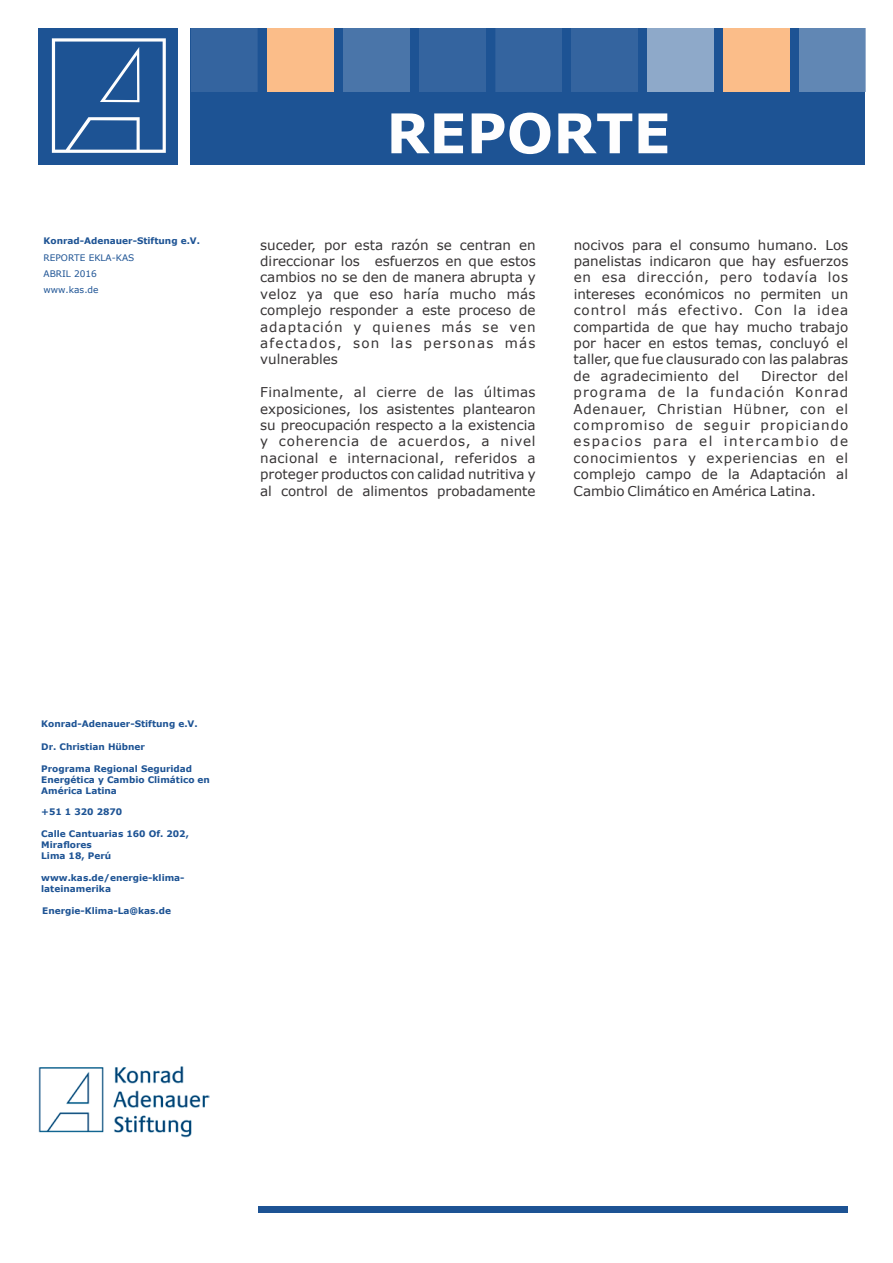
<style>
.page{position:relative;width:893px;height:1263px;background:#fff}
.page>*{position:absolute;margin:0;border:0;box-sizing:border-box;transform-origin:0 0}
.t1{font:700 54.75px "Verdana";color:#fefefe}
.t2{font:13.5px/16.4px "Verdana";color:#373435;text-align:justify}
.t3{font:700 9px/10.9px "Verdana";color:#1d5394}
.t4{font:9px/16.4px "Verdana";color:#1d5394}
</style>
<div class="page">
<div style="left:38px;top:28px;width:140px;height:137px;background:#1d5394"></div>
<svg style="left:52px;top:38px;width:114px;height:115px"></svg>
<div style="left:191px;top:28px;width:674px;height:137px;background:#1d5394"></div>
<div style="left:723px;top:28px;width:66px;height:64px;background:#fbbd89"></div>
<div style="left:191px;top:28px;width:67px;height:64px;background:#34649f"></div>
<div style="left:343px;top:28px;width:66px;height:64px;background:#4a75a9"></div>
<div style="left:419px;top:28px;width:66px;height:64px;background:#34649f"></div>
<div style="left:495px;top:28px;width:66px;height:64px;background:#34649f"></div>
<div style="left:571px;top:28px;width:66px;height:64px;background:#34649f"></div>
<div style="left:647px;top:28px;width:66px;height:64px;background:#8ea9c9"></div>
<div style="left:799px;top:28px;width:66px;height:64px;background:#6187b4"></div>
<div style="left:267px;top:28px;width:67px;height:64px;background:#fbbd89"></div>
<div style="left:258px;top:1207px;width:590px;height:6px;background:#1d5394"></div>
<img style="left:39px;top:1066px;width:171px;height:72px">
<p class="t3" style="left:44px;top:236px;width:158px">Konrad-Adenauer-Stiftung e.V.</p>
<p class="t4" style="left:44px;top:249px;width:92px">REPORTE EKLA-KAS<br>ABRIL 2016 www.kas.de</p>
<h1 class="t1" style="left:386px;top:95px;width:286px">REPORTE</h1>
<p class="t2" style="left:260px;top:238px;width:277px">suceder, por esta razón se centran en direccionar los esfuerzos en que estos cambios no se den de manera abrupta y veloz ya que eso haría mucho más complejo responder a este proceso de adaptación y quienes más se ven afectados, son las personas más vulnerables</p>
<p class="t2" style="left:260px;top:385px;width:277px">Finalmente, al cierre de las últimas exposiciones, los asistentes plantearon su preocupación respecto a la existencia y coherencia de acuerdos, a nivel nacional e internacional, referidos a proteger productos con calidad nutritiva y al control de alimentos probadamente</p>
<p class="t2" style="left:574px;top:238px;width:276px">nocivos para el consumo humano. Los panelistas indicaron que hay esfuerzos en esa dirección, pero todavía los intereses económicos no permiten un control más efectivo. Con la idea compartida de que hay mucho trabajo por hacer en estos temas, concluyó el taller, que fue clausurado con las palabras de agradecimiento del</p>
<p class="t2" style="left:574px;top:369px;width:276px;text-indent:188px">Director del programa de la fundación Konrad Adenauer, Christian Hübner, con el compromiso de seguir propiciando espacios para el intercambio de conocimientos y experiencias en el complejo campo de la Adaptación al Cambio Climático en América Latina.</p>
<p class="t3" style="left:41px;top:719px;width:158px">Konrad-Adenauer-Stiftung e.V.</p>
<p class="t3" style="left:41px;top:742px;width:105px">Dr. Christian Hübner</p>
<p class="t3" style="left:41px;top:764px;width:170px">Programa Regional Seguridad<br>Energética y Cambio Climático en<br>América Latina</p>
<p class="t3" style="left:41px;top:807px;width:83px">+51 1 320 2870</p>
<p class="t3" style="left:41px;top:829px;width:149px">Calle Cantuarias 160 Of. 202,<br>Miraflores<br>Lima 18, Perú</p>
<p class="t3" style="left:41px;top:873px;width:145px">www.kas.de/energie-klima&shy;lateinamerika</p>
<p class="t3" style="left:42px;top:906px;width:130px">Energie-Klima-La@kas.de</p>
</div>
